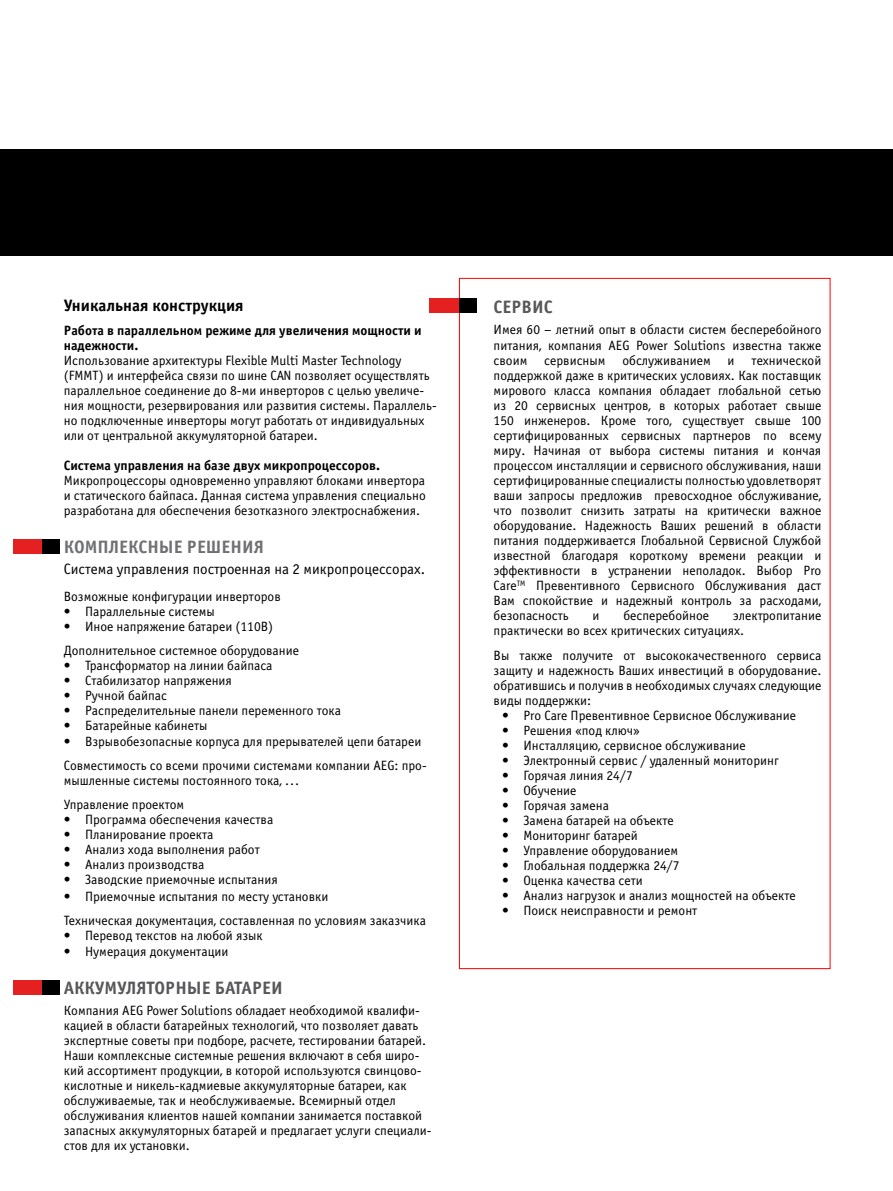
<style>
.page{position:relative;width:893px;height:1191px;background:#fff}
.page>*{position:absolute;margin:0;border:0;box-sizing:border-box;transform-origin:0 0}
.t1{font:700 18px "Officina Sans C";color:#58585a}
.t2{font:700 18px "Officina Sans C";color:#707173}
.t3{font:700 16.5px "Officina Sans C";color:#000}
.t4{font:15px "Officina Sans C";color:#000}
.t5{font:13.5px/15px "Officina Sans C";color:#000}
.t6{font:700 13.5px/15px "Officina Sans C";color:#000}
</style>
<div class="page">
<div style="left:0;top:149px;width:893px;height:106px;background:#000"></div>
<div style="left:13px;top:539px;width:30px;height:15px;background:#e42120"></div>
<div style="left:43px;top:539px;width:17px;height:15px;background:#000"></div>
<div style="left:13px;top:980px;width:30px;height:15px;background:#e42120"></div>
<div style="left:43px;top:980px;width:17px;height:15px;background:#000"></div>
<div style="left:429px;top:298px;width:30px;height:15px;background:#e42120"></div>
<div style="left:459px;top:298px;width:17px;height:15px;background:#000"></div>
<p class="t3" style="left:64px;top:296px;width:181px">Уникальная конструкция</p>
<p class="t6" style="left:64px;top:323px;width:359px">Работа в параллельном режиме для увеличения мощности и надежности.</p>
<p class="t5" style="left:64px;top:353px;width:375px">Использование архитектуры Flexible Multi Master Technology (FMMT) и интерфейса связи по шине CAN позволяет осуществлять параллельное соединение до 8-ми инверторов с целью увеличе&shy;ния мощности, резервирования или развития системы. Параллель&shy;но подключенные инверторы могут работать от индивидуальных или от центральной аккумуляторной батареи.</p>
<p class="t6" style="left:64px;top:458px;width:318px">Система управления на базе двух микропроцессоров.</p>
<p class="t5" style="left:64px;top:473px;width:364px;text-align:justify">Микропроцессоры одновременно управляют блоками инвертора и статического байпаса. Данная система управления специально разработана для обеспечения безотказного электроснабжения.</p>
<h1 class="t2" style="left:64px;top:536px;width:202px">КОМПЛЕКСНЫЕ РЕШЕНИЯ</h1>
<p class="t4" style="left:64px;top:560px;width:363px">Система управления построенная на 2 микропроцессорах.</p>
<p class="t5" style="left:64px;top:589px;width:218px">Возможные конфигурации инверторов</p>
<p class="t5" style="left:64px;top:604px;width:153px">• Параллельные системы</p>
<p class="t5" style="left:64px;top:614px;width:237px;line-height:24px">• Иное напряжение батареи (110В)<br>Дополнительное системное оборудование</p>
<p class="t5" style="left:64px;top:658px;width:210px">• Трансформатор на линии байпаса</p>
<p class="t5" style="left:64px;top:673px;width:170px">• Стабилизатор напряжения</p>
<p class="t5" style="left:64px;top:688px;width:105px">• Ручной байпас</p>
<p class="t5" style="left:64px;top:703px;width:279px">• Распределительные панели переменного тока</p>
<p class="t5" style="left:64px;top:718px;width:145px">• Батарейные кабинеты</p>
<p class="t5" style="left:64px;top:730px;width:364px;line-height:24px">• Взрывобезопасные корпуса для прерывателей цепи батареи<br>Совместимость со всеми прочими системами компании AEG: про-</p>
<p class="t5" style="left:64px;top:769px;width:237px;line-height:24px">мышленные системы постоянного тока, ...<br>Управление проектом</p>
<p class="t5" style="left:64px;top:812px;width:211px">• Программа обеспечения качества</p>
<p class="t5" style="left:64px;top:827px;width:151px">• Планирование проекта</p>
<p class="t5" style="left:64px;top:842px;width:198px">• Анализ хода выполнения работ</p>
<p class="t5" style="left:64px;top:857px;width:142px">• Анализ производства</p>
<p class="t5" style="left:64px;top:872px;width:216px">• Заводские приемочные испытания</p>
<p class="t5" style="left:64px;top:884px;width:364px;line-height:24px">• Приемочные испытания по месту установки<br>Техническая документация, составленная по условиям заказчика</p>
<p class="t5" style="left:64px;top:928px;width:200px">• Перевод текстов на любой язык</p>
<p class="t5" style="left:64px;top:944px;width:166px">• Нумерация документации</p>
<h1 class="t1" style="left:64px;top:977px;width:221px">АККУМУЛЯТОРНЫЕ БАТАРЕИ</h1>
<p class="t5" style="left:64px;top:1003px;width:369px">Компания AEG Power Solutions обладает необходимой квалифи&shy;кацией в области батарейных технологий, что позволяет давать экспертные советы при подборе, расчете, тестировании батарей.<br>Наши комплексные системные решения включают в себя широ&shy;кий ассортимент продукции, в которой используются свинцово&shy;кислотные и никель-кадмиевые аккумуляторные батареи, как обслуживаемые, так и необслуживаемые. Всемирный отдел обслуживания клиентов нашей компании занимается поставкой запасных аккумуляторных батарей и предлагает услуги специали&shy;стов для их установки.</p>
<h1 class="t1" style="left:494px;top:296px;width:29px">Сервис</h1>
<p class="t5" style="left:494px;top:321px;width:329px;line-height:16.5px">Имея 60 – летний опыт в области систем бесперебойного питания, компания AEG Power Solutions известна также</p>
<p class="t5" style="left:494px;top:353px;width:35px">своим</p>
<p class="t5" style="left:544px;top:353px;width:63px">сервисным</p>
<p class="t5" style="left:622px;top:353px;width:90px">обслуживанием</p>
<p class="t5" style="left:728px;top:353px;width:8px">и</p>
<p class="t5" style="left:494px;top:353px;width:329px;text-align:justify;text-indent:258px">технической поддержкой даже в критических условиях. Как поставщик мирового класса компания обладает глобальной сетью из 20 сервисных центров, в которых работает свыше 150 инженеров. Кроме того, существует свыше 100 сертифицированных сервисных партнеров по всему миру. Начиная от выбора системы питания и кончая процессом инсталляции и сервисного обслуживания, наши сертифицированные специалисты полностью удовлетворят ваши запросы предложив превосходное обслуживание, что позволит снизить затраты на критически важное оборудование. Надежность Ваших решений в области питания поддерживается Глобальной Сервисной Службой известной благодаря короткому времени реакции и эффективности в устранении неполадок. Выбор Pro Care<sup>TM</sup> Превентивного Сервисного Обслуживания даст Вам спокойствие и надежный контроль за расходами, безопасность</p>
<p class="t5" style="left:593px;top:608px;width:8px">и</p>
<p class="t5" style="left:623px;top:608px;width:87px">бесперебойное</p>
<p class="t5" style="left:494px;top:608px;width:329px;text-indent:239px">электропитание практически во всех критических ситуациях.</p>
<p class="t5" style="left:494px;top:647px;width:329px;text-align:justify">Вы также получите от высококачественного сервиса защиту и надежность Ваших инвестиций в оборудование. обратившись и получив в необходимых случаях следующие виды поддержки:</p>
<p class="t5" style="left:502px;top:707px;width:296px">• Pro Care Превентивное Сервисное Обслуживание</p>
<p class="t5" style="left:502px;top:722px;width:139px">• Решения «под ключ»</p>
<p class="t5" style="left:502px;top:737px;width:245px">• Инсталляцию, сервисное обслуживание</p>
<p class="t5" style="left:502px;top:752px;width:278px">• Электронный сервис / удаленный мониторинг</p>
<p class="t5" style="left:502px;top:767px;width:132px">• Горячая линия 24/7</p>
<p class="t5" style="left:502px;top:782px;width:76px">• Обучение</p>
<p class="t5" style="left:502px;top:797px;width:108px">• Горячая замена</p>
<p class="t5" style="left:502px;top:812px;width:173px">• Замена батарей на объекте</p>
<p class="t5" style="left:502px;top:827px;width:137px">• Мониторинг батарей</p>
<p class="t5" style="left:502px;top:842px;width:177px">• Управление оборудованием</p>
<p class="t5" style="left:502px;top:857px;width:179px">• Глобальная поддержка 24/7</p>
<p class="t5" style="left:502px;top:872px;width:142px">• Оценка качества сети</p>
<p class="t5" style="left:502px;top:887px;width:295px">• Анализ нагрузок и анализ мощностей на объекте</p>
<p class="t5" style="left:502px;top:902px;width:197px">• Поиск неисправности и ремонт</p>
</div>
